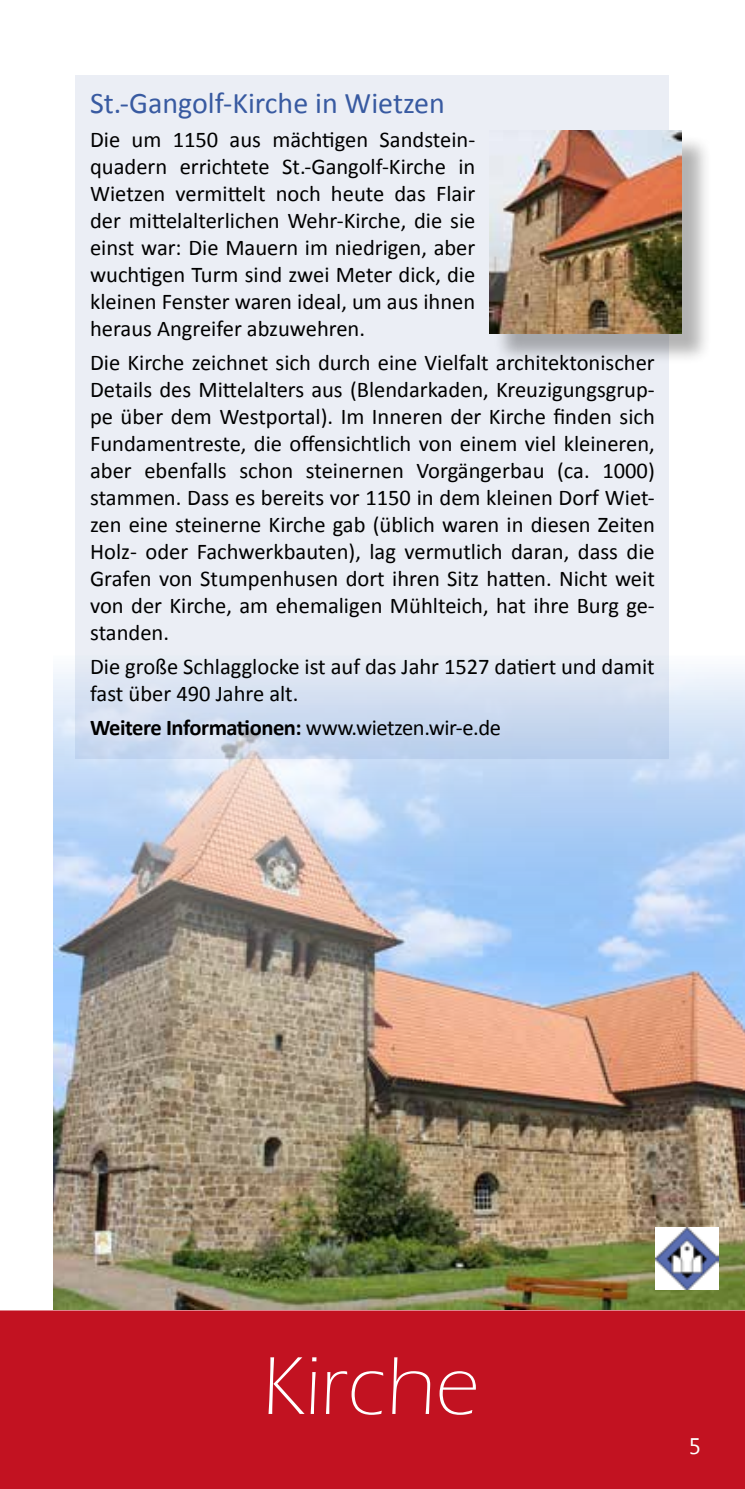
<style>
.page{position:relative;width:745px;height:1489px;background:#fff}
.page>*{position:absolute;margin:0;border:0;box-sizing:border-box;transform-origin:0 0}
.t1{font:300 85px "Eras ITC";color:#fff}
.t2{font:30px "Calibri";color:#385aa1}
.t3{font:22.5px/27px "Calibri";color:#000;text-align:justify}
.t4{font:700 22.5px "Calibri";letter-spacing:-.02em;color:#000}
.t5{font:22.5px "Segoe UI";color:#fff}
.s1{font-weight:400}
</style>
<div class="page">
<img style="left:53px;top:656px;width:691px;height:653px">
<svg style="left:76px;top:76px;width:593px;height:682px;background:#e6ebf4"></svg>
<div style="left:0;top:1310px;width:744px;height:178px;background:#c21221"></div>
<div style="left:493px;top:134px;width:218px;height:231px;background:#000;opacity:.3"></div>
<img style="left:489px;top:130px;width:191px;height:203px">
<img style="left:655px;top:1226px;width:63px;height:63px">
<h2 class="t2" style="left:90px;top:84px;width:356px">St.-Gangolf-Kirche in Wietzen</h2>
<p class="t3" style="left:90px;top:126px;width:386px">Die um 1150 aus mächtigen Sandstein&shy;quadern errichtete St.-Gangolf-Kirche in Wietzen vermittelt noch heute das Flair der mittelalterlichen Wehr-Kirche, die sie einst war: Die Mauern im niedrigen, aber wuchtigen Turm sind zwei Meter dick, die kleinen Fenster waren ideal, um aus ihnen heraus Angreifer abzuwehren.</p>
<p class="t3" style="left:90px;top:349px;width:566px">Die Kirche zeichnet sich durch eine Vielfalt architektonischer Details des Mittelalters aus (Blendarkaden, Kreuzigungsgrup&shy;pe über dem Westportal). Im Inneren der Kirche finden sich Fundamentreste, die offensichtlich von einem viel kleineren, aber ebenfalls schon steinernen Vorgängerbau (ca. 1000) stammen. Dass es bereits vor 1150 in dem kleinen Dorf Wiet&shy;zen eine steinerne Kirche gab (üblich waren in diesen Zeiten Holz- oder Fachwerkbauten), lag vermutlich daran, dass die Grafen von Stumpenhusen dort ihren Sitz hatten. Nicht weit von der Kirche, am ehemaligen Mühlteich, hat ihre Burg ge&shy;standen.</p>
<p class="t3" style="left:90px;top:653px;width:566px">Die große Schlagglocke ist auf das Jahr 1527 datiert und damit fast über 490 Jahre alt.</p>
<p class="t4" style="left:90px;top:713px;width:412px">Weitere Informationen: <span class="s1">www.wietzen.wir-e.de</span></p>
<h1 class="t1" style="left:262px;top:1338px;width:218px">Kirche</h1>
<p class="t5" style="left:688px;top:1430px;width:14px">5</p>
</div>
